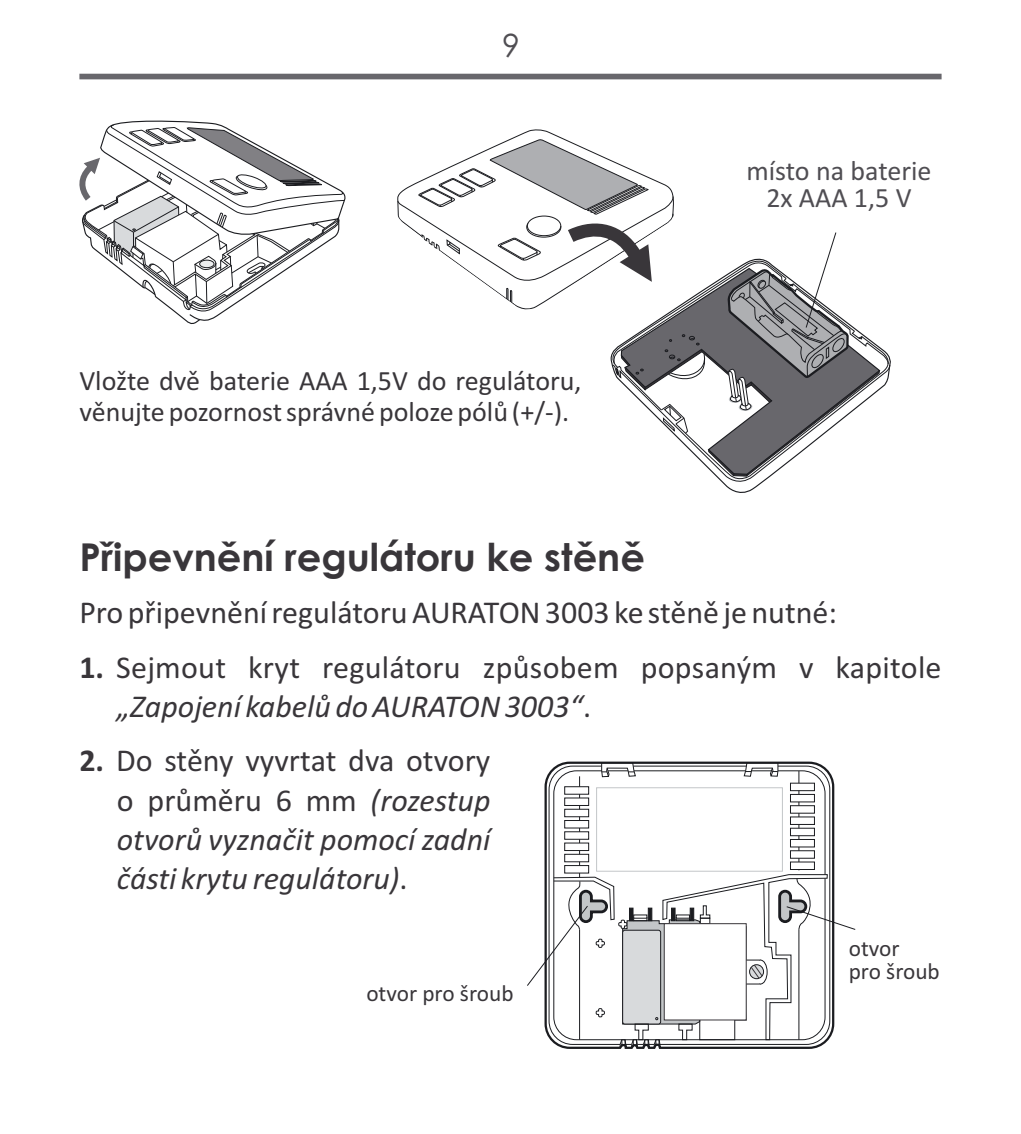
<style>
.page{position:relative;width:1021px;height:1134px;background:#fff}
.page>*{position:absolute;margin:0;border:0;box-sizing:border-box;transform-origin:0 0}
.t1{font:700 38.4px "Century Gothic";color:#39363a}
.t2{font:32px/39.2px "Calibri";color:#39363a}
.t3{font:italic 32px/39.2px "Calibri";color:#39363a;text-align:justify}
.t4{font:32px "Century Gothic";color:#504e53}
.t5{font:28px/30.8px "Calibri";color:#39363a}
.t6{font:28px/27.2px "Calibri";color:#504e53;text-align:center}
.t7{font:23.2px/22.8px "Calibri";color:#39363a}
.s1{font-weight:700}
.s2{font-style:italic}
.s3{font-weight:700;font-style:normal}
.s4{font-style:normal}
</style>
<div class="page">
<div style="left:79px;top:74px;width:862px;height:5px;background:#68676c"></div>
<svg style="left:79px;top:120px;width:267px;height:204px"></svg>
<svg style="left:397px;top:139px;width:493px;height:348px"></svg>
<svg style="left:527px;top:762px;width:329px;height:286px"></svg>
<p class="t4" style="left:502px;top:32px;width:19px">9</p>
<p class="t5" style="left:79px;top:367px;width:504px">Vložte dvě baterie AAA 1,5V do regulátoru, věnujte pozornost správné poloze pólů (+/-).</p>
<p class="t1" style="left:79px;top:542px;width:567px">Připevnění regulátoru ke stěně</p>
<p class="t6" style="left:746px;top:159px;width:187px">místo na baterie<br>2x AAA 1,5 V</p>
<p class="t2" style="left:79px;top:595px;width:759px">Pro připevnění regulátoru AURATON 3003 ke stěně je nutné:</p>
<p class="t2" style="left:117px;top:650px;width:826px;text-indent:-37px"><span class="s1">1.</span> Sejmout kryt regulátoru způsobem popsaným v kapitole <span class="s2">„Zapojení kabelů do AURATON 3003“</span>.</p>
<p class="t3" style="left:117px;top:744px;width:375px;text-indent:-37px"><span class="s3">2.</span> <span class="s4">Do stěny vyvrtat dva otvory o průměru 6 mm</span> (rozestup otvorů vyznačit pomocí zadní části krytu regulátoru)<span class="s4">.</span></p>
<p class="t7" style="left:366px;top:983px;width:149px">otvor pro šroub</p>
<p class="t7" style="left:848px;top:939px;width:93px">otvor<br>pro šroub</p>
</div>
